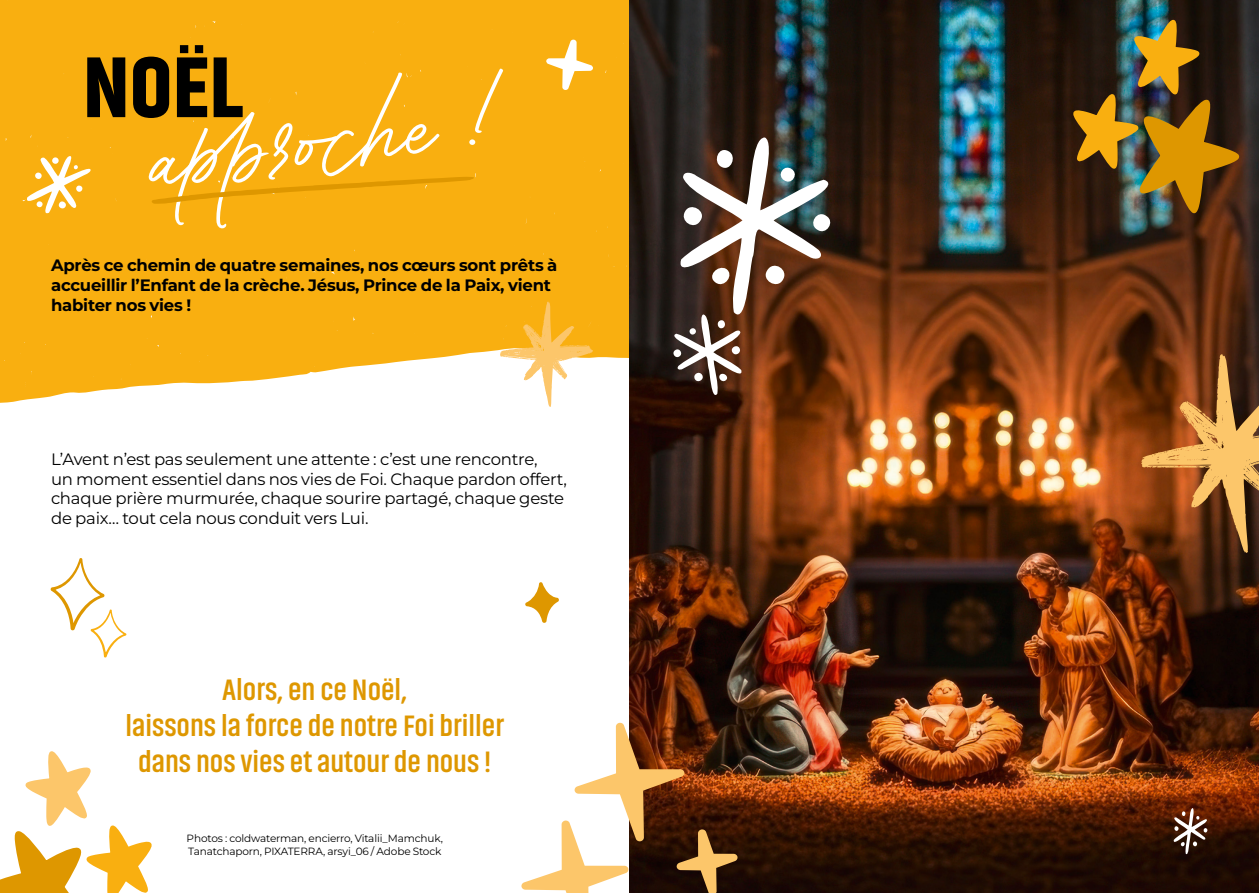
<style>
.page{position:relative;width:1259px;height:893px;background:#fff}
.page>*{position:absolute;margin:0;border:0;box-sizing:border-box;transform-origin:0 0}
.t1{font:900 86.1px "Akhand";color:#000}
.t2{font:700 81.15px "Contempora Script";color:#fff}
.t3{font:700 30px/36px "Akhand";color:#de9700;text-align:center}
.t4{font:16.5px/19.8px "Montserrat";letter-spacing:-.015em;color:#000}
.t5{font:700 16.5px/19.8px "Montserrat";letter-spacing:-.015em;color:#000}
.t6{font:10.5px/12.6px "Montserrat";letter-spacing:-.015em;color:#000}
</style>
<div class="page">
<div style="left:0;top:0;width:629px;height:403px;background:#f9af10"></div>
<svg style="left:499px;top:301px;width:94px;height:106px"></svg>
<svg style="left:152px;top:177px;width:322px;height:27px;background:#f4aa0d"></svg>
<svg style="left:23px;top:155px;width:71px;height:62px"></svg>
<img style="left:629px;top:0;width:630px;height:893px">
<svg style="left:666px;top:137px;width:180px;height:264px"></svg>
<svg style="left:1172px;top:808px;width:39px;height:50px"></svg>
<img style="left:1072px;top:20px;width:167px;height:194px">
<svg style="left:521px;top:722px;width:217px;height:171px"></svg>
<svg style="left:1140px;top:354px;width:119px;height:200px;background:#945b29"></svg>
<svg style="left:525px;top:582px;width:34px;height:41px"></svg>
<svg style="left:546px;top:39px;width:47px;height:51px"></svg>
<svg style="left:0;top:751px;width:152px;height:142px"></svg>
<svg style="left:50px;top:558px;width:77px;height:100px"></svg>
<h1 class="t1" style="left:83px;top:40px;width:162px">NOËL</h1>
<h2 class="t2" style="left:139px;top:112px;width:342px;rotate:-7deg">app roche !</h2>
<p class="t5" style="left:51px;top:256px;width:508px">Après ce chemin de quatre semaines, nos cœurs sont prêts à accueillir l’Enfant de la crèche. Jésus, Prince de la Paix, vient habiter nos vies !</p>
<p class="t4" style="left:51px;top:450px;width:517px">L’Avent n’est pas seulement une attente : c’est une rencontre,<br>un moment essentiel dans nos vies de Foi. Chaque pardon offert, chaque prière murmurée, chaque sourire partagé, chaque geste de paix… tout cela nous conduit vers Lui.</p>
<h3 class="t3" style="left:126px;top:672px;width:380px">Alors, en ce Noël,<br>laissons la force de notre Foi briller dans nos vies et autour de nous !</h3>
<p class="t6" style="left:187px;top:833px;width:258px">Photos : coldwaterman, encierro, Vitalii_Mamchuk,<br>Tanatchaporn, PIXATERRA, arsyi_06 / Adobe Stock</p>
</div>
